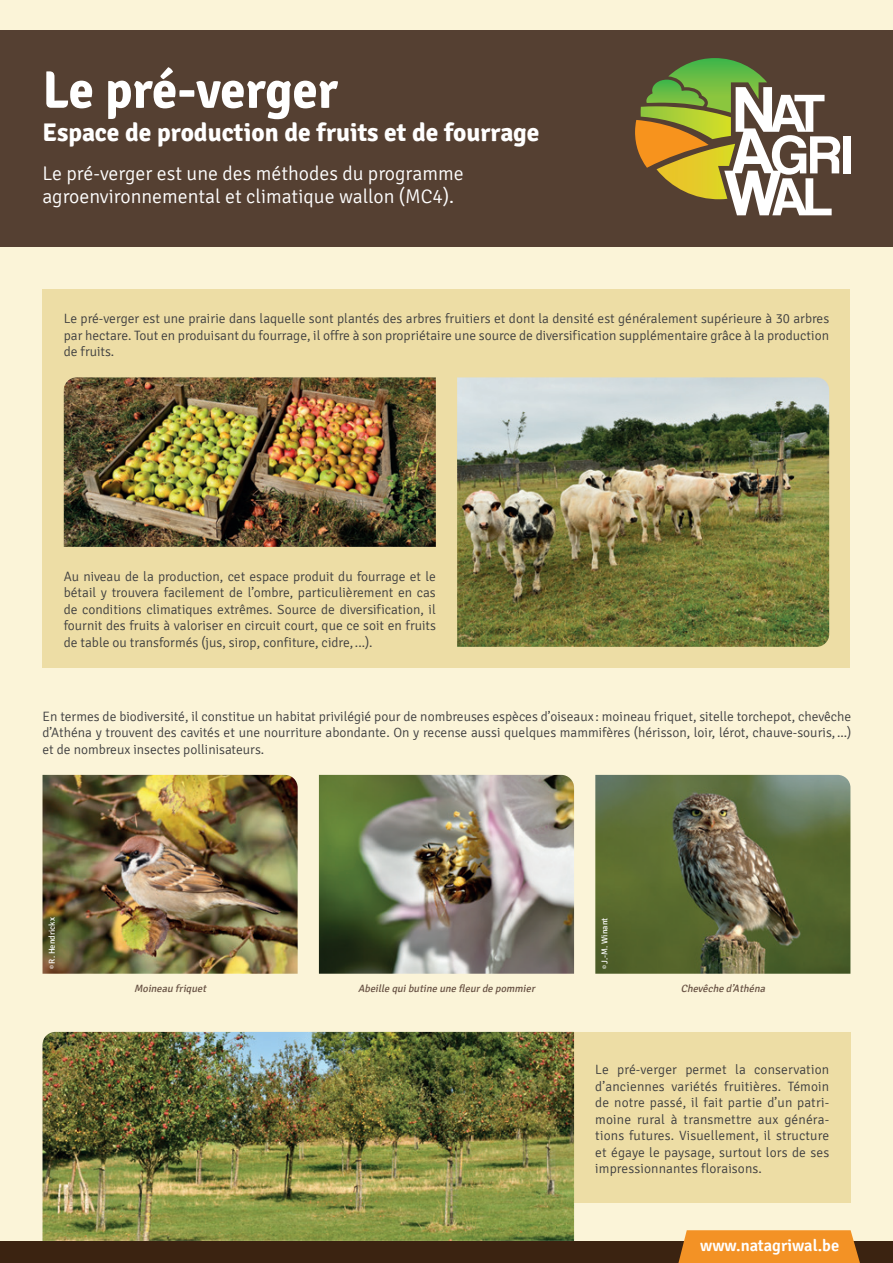
<style>
.page{position:relative;width:893px;height:1263px;background:#fbf3d2}
.page>*{position:absolute;margin:0;border:0;box-sizing:border-box;transform-origin:0 0}
.t1{font:700 52.5px "Signika";letter-spacing:-.005em;color:#fff}
.t2{font:700 25.5px "Signika";color:#fff}
.t3{font:300 19.8px/23.5px "Signika";color:#fff}
.t4{font:600 16.5px "Signika";color:#fff}
.t5{font:300 13.5px/16.5px "Signika";color:#3e3e3f;text-align:justify}
.t6{font:italic 10.5px "Signika";color:#665042}
.t7{font:8.55px "Signika";color:#fff}
</style>
<div class="page">
<div style="left:0;top:1241px;width:893px;height:22px;background:#3b2311"></div>
<svg style="left:678px;top:1230px;width:182px;height:33px"></svg>
<div style="left:574px;top:1032px;width:276px;height:171px;background:#eddda5"></div>
<div style="left:0;top:30px;width:893px;height:217px;background:#554032"></div>
<div style="left:843px;top:136px;width:7px;height:37px;background:#fff"></div>
<svg style="left:635px;top:58px;width:205px;height:157px"></svg>
<div style="left:43px;top:289px;width:807px;height:379px;background:#eddda5"></div>
<img style="left:64px;top:377px;width:372px;height:170px">
<img style="left:457px;top:377px;width:372px;height:270px">
<img style="left:43px;top:1032px;width:531px;height:209px">
<img style="left:595px;top:775px;width:255px;height:199px">
<img style="left:43px;top:775px;width:255px;height:199px">
<img style="left:319px;top:775px;width:255px;height:199px">
<p class="t1" style="left:43px;top:58px;width:297px">Le pré-verger</p>
<p class="t2" style="left:43px;top:117px;width:498px">Espace de production de fruits et de fourrage</p>
<p class="t3" style="left:43px;top:162px;width:423px">Le pré-verger est une des méthodes du programme agroenvironnemental et climatique wallon (MC4).</p>
<p class="t5" style="left:64px;top:311px;width:767px">Le pré-verger est une prairie dans laquelle sont plantés des arbres fruitiers et dont la densité est généralement supérieure à 30 arbres par hectare. Tout en produisant du fourrage, il offre à son propriétaire une source de diversification supplémentaire grâce à la production de fruits.</p>
<p class="t5" style="left:64px;top:568px;width:374px">Au niveau de la production, cet espace produit du fourrage et le bétail y trouvera facilement de l’ombre, particulièrement en cas de conditions climatiques extrêmes. Source de diversification, il fournit des fruits à valoriser en circuit court, que ce soit en fruits de table ou transformés (jus, sirop, confiture, cidre,...).</p>
<p class="t5" style="left:43px;top:708px;width:810px">En termes de biodiversité, il constitue un habitat privilégié pour de nombreuses espèces d’oiseaux : moineau friquet, sitelle torchepot, chevêche d’Athéna… y trouvent des cavités et une nourriture abondante. On y recense aussi quelques mammifères (hérisson, loir, lérot, chauve-souris,...) et de nombreux insectes pollinisateurs.</p>
<p class="t7" style="left:47px;top:969px;width:54px;rotate:-90deg"><sup>©</sup> R. Hendrickx</p>
<p class="t7" style="left:600px;top:969px;width:53px;rotate:-90deg"><sup>©</sup> J.-M. Winant</p>
<p class="t6" style="left:134px;top:982px;width:76px">Moineau friquet</p>
<p class="t6" style="left:358px;top:982px;width:181px">Abeille quibutine une fleurde pommier</p>
<p class="t6" style="left:681px;top:982px;width:88px">Chevêche d’Athéna</p>
<p class="t5" style="left:595px;top:1062px;width:235px">Le pré-verger permet la conservation d’anciennes variétés fruitières. Témoin de notre passé, il fait partie d’un patri&shy;moine rural à transmettre aux généra&shy;tions futures. Visuellement, il structure et égaye le paysage, surtout lors de ses impressionnantes floraisons.</p>
<p class="t4" style="left:700px;top:1236px;width:141px">www.natagriwal.be</p>
</div>
